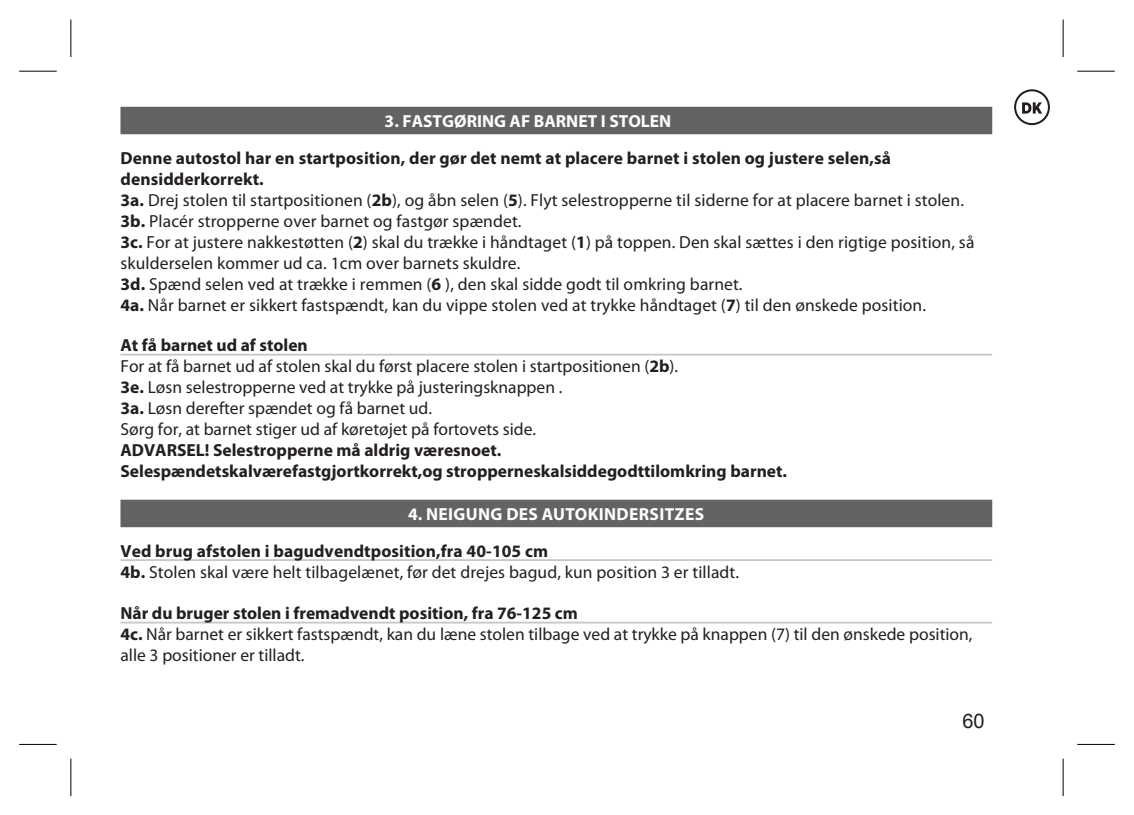
<style>
.page{position:relative;width:1134px;height:815px;background:#fff}
.page>*{position:absolute;margin:0;border:0;box-sizing:border-box;transform-origin:0 0}
.t1{font:20px "Arial";color:#231f20}
.t2{font:17.5px/21px "Myriad Pro";letter-spacing:.005em;color:#231f20}
.t3{font:700 17.5px/21px "Myriad Pro";color:#231f20}
.t4{font:700 17.5px "Myriad Pro";letter-spacing:.02em;color:#fff}
.t5{font:700 17.5px "Myriad Pro";color:#fff}
.s1{font-weight:700}
</style>
<div class="page">
<svg style="left:1014px;top:89px;width:36px;height:36px"></svg>
<div style="left:120px;top:107px;width:872px;height:27px;background:#636366"></div>
<hr style="left:120px;top:354px;width:872px;height:2px;background:#c7c8ca">
<div style="left:120px;top:500px;width:872px;height:27px;background:#636366"></div>
<hr style="left:120px;top:559px;width:872px;height:2px;background:#c7c8ca">
<hr style="left:120px;top:622px;width:872px;height:2px;background:#c7c8ca">
<hr style="left:1063px;top:759px;width:1px;height:37px;background:#000">
<hr style="left:1063px;top:19px;width:1px;height:38px;background:#000">
<hr style="left:70px;top:759px;width:1px;height:37px;background:#000">
<hr style="left:70px;top:19px;width:1px;height:38px;background:#000">
<hr style="left:1077px;top:744px;width:38px;height:1px;background:#000">
<hr style="left:19px;top:744px;width:38px;height:1px;background:#000">
<hr style="left:1077px;top:71px;width:38px;height:1px;background:#000">
<hr style="left:19px;top:71px;width:38px;height:1px;background:#000">
<p class="t5" style="left:385px;top:111px;width:288px">3. FASTGØRING AF BARNET I STOLEN</p>
<p class="t2" style="left:120px;top:148px;width:855px"><span class="s1">Denne autostol har en startposition, der gør det nemt at placere barnet i stolen og justere selen,så densidderkorrekt.<br>3a.</span> Drej stolen til startpositionen (<span class="s1">2b</span>), og åbn selen (<span class="s1">5</span>). Flyt selestropperne til siderne for at placere barnet i stolen.<br><span class="s1">3b.</span> Placér stropperne over barnet og fastgør spændet.<br><span class="s1">3c.</span> For at justere nakkestøtten (<span class="s1">2</span>) skal du trække i håndtaget (<span class="s1">1</span>) på toppen. Den skal sættes i den rigtige position, så skulderselen kommer ud ca. 1cm over barnets skuldre.<br><span class="s1">3d.</span> Spænd selen ved at trække i remmen (<span class="s1">6</span> ), den skal sidde godt til omkring barnet.<br><span class="s1">4a.</span> Når barnet er sikkert fastspændt, kan du vippe stolen ved at trykke håndtaget (<span class="s1">7</span>) til den ønskede position.</p>
<p class="t2" style="left:120px;top:335px;width:559px"><span class="s1">At få barnet ud af stolen<br></span>For at få barnet ud af stolen skal du først placere stolen i startpositionen (<span class="s1">2b</span>).<br><span class="s1">3e.</span> Løsn selestropperne ved at trykke på justeringsknappen .<br><span class="s1">3a.</span> Løsn derefter spændet og få barnet ud.<br>Sørg for, at barnet stiger ud af køretøjet på fortovets side.</p>
<p class="t3" style="left:120px;top:440px;width:668px">ADVARSEL! Selestropperne må aldrig væresnoet.<br>Selespændetskalværefastgjortkorrekt,og stropperneskalsiddegodttilomkring barnet.</p>
<p class="t4" style="left:408px;top:504px;width:297px">4. NEIGUNG DES AUTOKINDERSITZES</p>
<p class="t2" style="left:120px;top:541px;width:620px"><span class="s1">Ved brug afstolen i bagudvendtposition,fra 40-105 cm<br>4b.</span> Stolen skal være helt tilbagelænet, før det drejes bagud, kun position 3 er tilladt.</p>
<p class="t2" style="left:120px;top:603px;width:853px"><span class="s1">Når du bruger stolen i fremadvendt position, fra 76-125 cm<br>4c.</span> Når barnet er sikkert fastspændt, kan du læne stolen tilbage ved at trykke på knappen (7) til den ønskede position, alle 3 positioner er tilladt.</p>
<p class="t1" style="left:962px;top:708px;width:24px">60</p>
</div>
